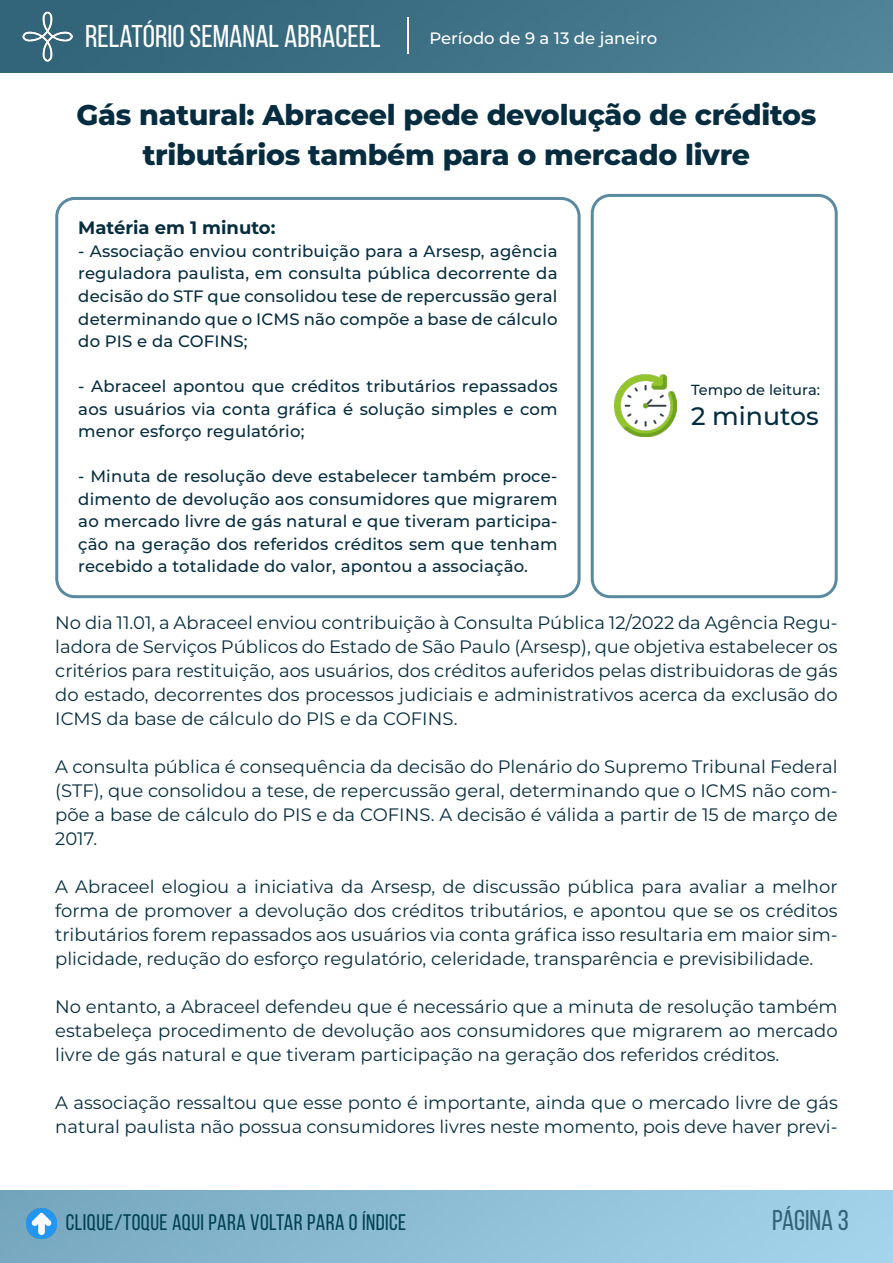
<style>
.page{position:relative;width:893px;height:1263px;background:#fff}
.page>*{position:absolute;margin:0;border:0;box-sizing:border-box;transform-origin:0 0}
.t1{font:31.5px "Bebas Neue";color:#fff}
.t2{font:800 28.5px/40.5px "Montserrat";letter-spacing:-.01em;color:#062d3f;text-align:center}
.t3{font:28.5px "Bebas Neue";color:#326479}
.t4{font:500 25.2px "Montserrat";color:#062d3f}
.t5{font:22.5px "Bebas Neue";letter-spacing:.02em;color:#014153}
.t6{font:18px/24px "Montserrat";color:#062d3f;text-align:justify}
.t7{font:700 18px "Montserrat";color:#062d3f}
.t8{font:500 16.5px/22.5px "Montserrat";letter-spacing:.01em;color:#062d3f;text-align:justify}
.t9{font:500 16.5px "Montserrat";color:#fff}
.t10{font:500 14.55px "Montserrat";color:#062d3f}
</style>
<div class="page">
<img style="left:0;top:0;width:893px;height:72px">
<img style="left:0;top:1191px;width:892px;height:72px">
<img style="left:23px;top:11px;width:50px;height:50px">
<hr style="left:407px;top:17px;width:2px;height:37px;background:#fff">
<img style="left:27px;top:1209px;width:29px;height:29px">
<div style="left:591px;top:194px;width:247px;height:404px;border:3px solid #5a8aa0;border-radius:18px"></div>
<div style="left:55px;top:197px;width:526px;height:401px;border:3px solid #5a8aa0;border-radius:18px"></div>
<img style="left:614px;top:374px;width:63px;height:62px">
<h1 class="t1" style="left:85px;top:19px;width:297px">RELATÓRIO SEMANAL ABRACEEL</h1>
<p class="t9" style="left:429px;top:26px;width:229px">Período de 9 a 13 de janeiro</p>
<h2 class="t2" style="left:77px;top:93px;width:741px">Gás natural: Abraceel pede devolução de créditos tributários também para o mercado livre</h2>
<p class="t7" style="left:78px;top:215px;width:199px">Matéria em 1 minuto:</p>
<p class="t8" style="left:78px;top:239px;width:481px">- Associação enviou contribuição para a Arsesp, agência reguladora paulista, em consulta pública decorrente da decisão do STF que consolidou tese de repercussão geral determinando que o ICMS não compõe a base de cálculo do PIS e da COFINS;</p>
<p class="t8" style="left:78px;top:374px;width:481px">- Abraceel apontou que créditos tributários repassados aos usuários via conta gráfica é solução simples e com menor esforço regulatório;</p>
<p class="t8" style="left:78px;top:464px;width:481px">- Minuta de resolução deve estabelecer também proce&shy;dimento de devolução aos consumidores que migrarem ao mercado livre de gás natural e que tiveram participa&shy;ção na geração dos referidos créditos sem que tenham recebido a totalidade do valor, apontou a associação.</p>
<p class="t10" style="left:691px;top:380px;width:131px">Tempo de leitura:</p>
<h3 class="t4" style="left:691px;top:399px;width:129px">2 minutos</h3>
<p class="t6" style="left:55px;top:610px;width:784px">No dia 11.01, a Abraceel enviou contribuição à Consulta Pública 12/2022 da Agência Regu&shy;ladora de Serviços Públicos do Estado de São Paulo (Arsesp), que objetiva estabelecer os critérios para restituição, aos usuários, dos créditos auferidos pelas distribuidoras de gás do estado, decorrentes dos processos judiciais e administrativos acerca da exclusão do ICMS da base de cálculo do PIS e da COFINS.</p>
<p class="t6" style="left:55px;top:754px;width:784px">A consulta pública é consequência da decisão do Plenário do Supremo Tribunal Federal (STF), que consolidou a tese, de repercussão geral, determinando que o ICMS não com&shy;põe a base de cálculo do PIS e da COFINS. A decisão é válida a partir de 15 de março de 2017.</p>
<p class="t6" style="left:55px;top:874px;width:784px">A Abraceel elogiou a iniciativa da Arsesp, de discussão pública para avaliar a melhor forma de promover a devolução dos créditos tributários, e apontou que se os créditos tributários forem repassados aos usuários via conta gráfica isso resultaria em maior sim&shy;plicidade, redução do esforço regulatório, celeridade, transparência e previsibilidade.</p>
<p class="t6" style="left:55px;top:994px;width:784px">No entanto, a Abraceel defendeu que é necessário que a minuta de resolução também estabeleça procedimento de devolução aos consumidores que migrarem ao mercado livre de gás natural e que tiveram participação na geração dos referidos créditos.</p>
<p class="t6" style="left:55px;top:1090px;width:784px">A associação ressaltou que esse ponto é importante, ainda que o mercado livre de gás natural paulista não possua consumidores livres neste momento, pois deve haver previ-</p>
<p class="t5" style="left:66px;top:1210px;width:342px">CLIQUE/TOQUE AQUI PARA VOLTAR PARA O ÍNDICE</p>
<h2 class="t3" style="left:772px;top:1205px;width:78px">PÁGINA 3</h2>
</div>
